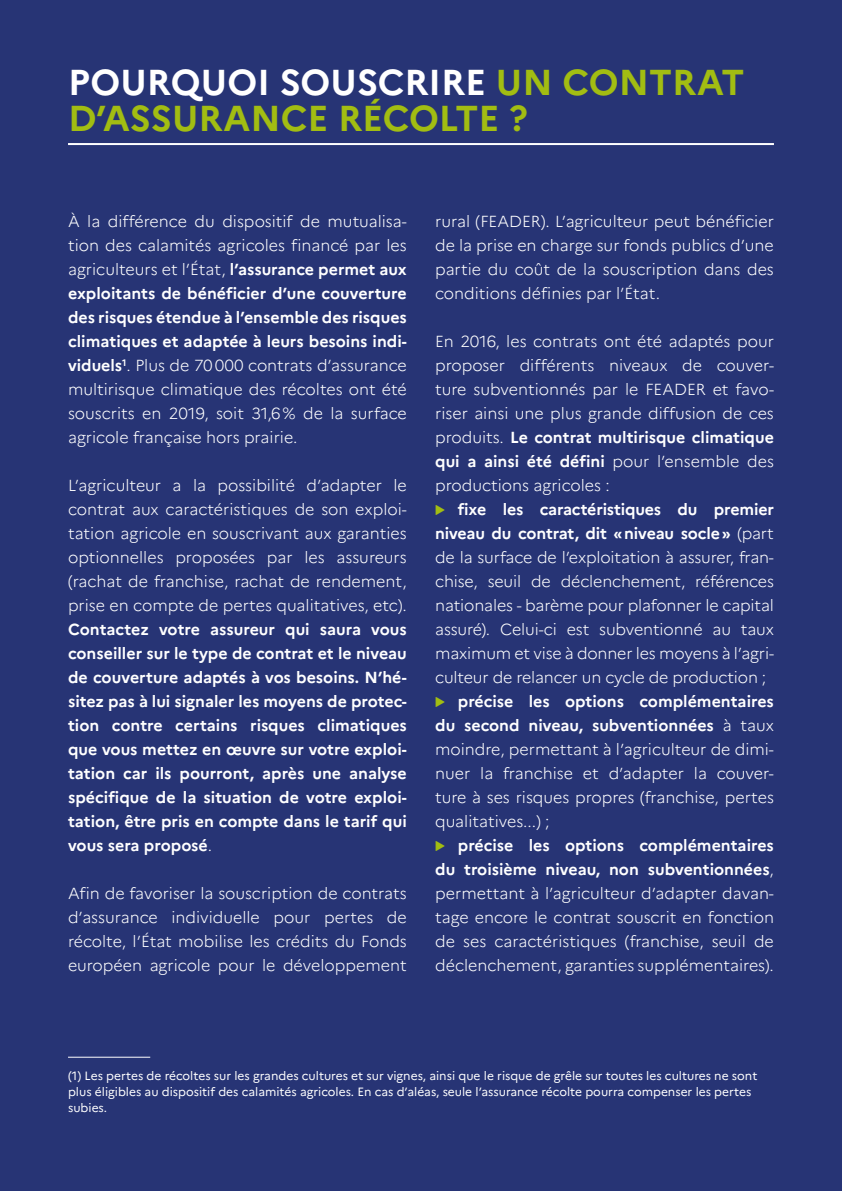
<style>
.page{position:relative;width:842px;height:1191px;background:#273475}
.page>*{position:absolute;margin:0;border:0;box-sizing:border-box;transform-origin:0 0}
.t1{font:700 36px/36px "Marianne";color:#a2bd12}
.t2{font:300 16px/24px "Marianne";color:#fff;text-align:justify}
.t3{font:700 16px/24px "Marianne";color:#fff;text-align:justify}
.t4{font:12px/16px "Marianne";color:#fff}
.s1{color:#fff}
.s2{font-weight:700}
.s3{font-weight:300}
</style>
<div class="page">
<hr style="left:68px;top:1056px;width:82px;height:1px;background:#fff">
<hr style="left:68px;top:143px;width:706px;height:2px;background:#fff">
<h1 class="t1" style="left:68px;top:64px;width:678px"><span class="s1">POURQUOI SOUSCRIRE</span> UN CONTRAT<br>D’ASSURANCE RÉCOLTE ?</h1>
<p class="t2" style="left:68px;top:209px;width:340px">À la différence du dispositif de mutualisa&shy;tion des calamités agricoles financé par les agriculteurs et l’État, <span class="s2">l’assurance permet aux exploitants de bénéficier d’une couverture des risques étendue à l’ensemble des risques climatiques et adaptée à leurs besoins indi&shy;viduels</span><sup>1</sup>. Plus de 70000 contrats d’assurance multirisque climatique des récoltes ont été souscrits en 2019, soit 31,6% de la surface agricole française hors prairie.</p>
<p class="t2" style="left:68px;top:473px;width:340px">L’agriculteur a la possibilité d’adapter le contrat aux caractéristiques de son exploi&shy;tation agricole en souscrivant aux garanties optionnelles proposées par les assureurs (rachat de franchise, rachat de rendement, prise en compte de pertes qualitatives, etc).</p>
<p class="t3" style="left:68px;top:617px;width:340px">Contactez votre assureur qui saura vous conseiller sur le type de contrat et le niveau de couverture adaptés à vos besoins. N’hé&shy;sitez pas à lui signaler les moyens de protec&shy;tion contre certains risques climatiques que vous mettez en œuvre sur votre exploi&shy;tation car ils pourront, après une analyse spécifique de la situation de votre exploi&shy;tation, être pris en compte dans le tarif qui vous sera proposé<span class="s3">.</span></p>
<p class="t2" style="left:68px;top:881px;width:340px">Afin de favoriser la souscription de contrats d’assurance individuelle pour pertes de récolte, l’État mobilise les crédits du Fonds européen agricole pour le développement</p>
<p class="t2" style="left:435px;top:209px;width:340px">rural (FEADER). L’agriculteur peut bénéficier de la prise en charge sur fonds publics d’une partie du coût de la souscription dans des conditions définies par l’État.</p>
<p class="t2" style="left:435px;top:329px;width:340px">En 2016, les contrats ont été adaptés pour proposer différents niveaux de couver&shy;ture subventionnés par le FEADER et favo&shy;riser ainsi une plus grande diffusion de ces produits. <span class="s2">Le contrat multirisque climatique qui a ainsi été défini</span> pour l’ensemble des productions agricoles :</p>
<p class="t2" style="left:435px;top:497px;width:340px;text-indent:23px"><span class="s2">fixe les caractéristiques du premier niveau du contrat, dit «niveau socle»</span> (part de la surface de l’exploitation à assurer, fran&shy;chise, seuil de déclenchement, références nationales - barème pour plafonner le capital assuré). Celui-ci est subventionné au taux maximum et vise à donner les moyens à l’agri&shy;culteur de relancer un cycle de production ;</p>
<p class="t2" style="left:435px;top:689px;width:340px;text-indent:23px"><span class="s2">précise les options complémentaires du second niveau, subventionnées</span> à taux moindre, permettant à l’agriculteur de dimi&shy;nuer la franchise et d’adapter la couver&shy;ture à ses risques propres (franchise, pertes qualitatives...) ;</p>
<p class="t2" style="left:435px;top:833px;width:340px;text-indent:23px"><span class="s2">précise les options complémentaires du troisième niveau, non subventionnées</span>, permettant à l’agriculteur d’adapter davan&shy;tage encore le contrat souscrit en fonction de ses caractéristiques (franchise, seuil de déclenchement, garanties supplémentaires).</p>
<p class="t4" style="left:68px;top:1067px;width:691px">(1) Les pertes de récoltes sur les grandes cultures et sur vignes, ainsi que le risque de grêle sur toutes les cultures ne sont plus éligibles au dispositif des calamités agricoles. En cas d’aléas, seule l’assurance récolte pourra compenser les pertes subies.</p>
</div>
